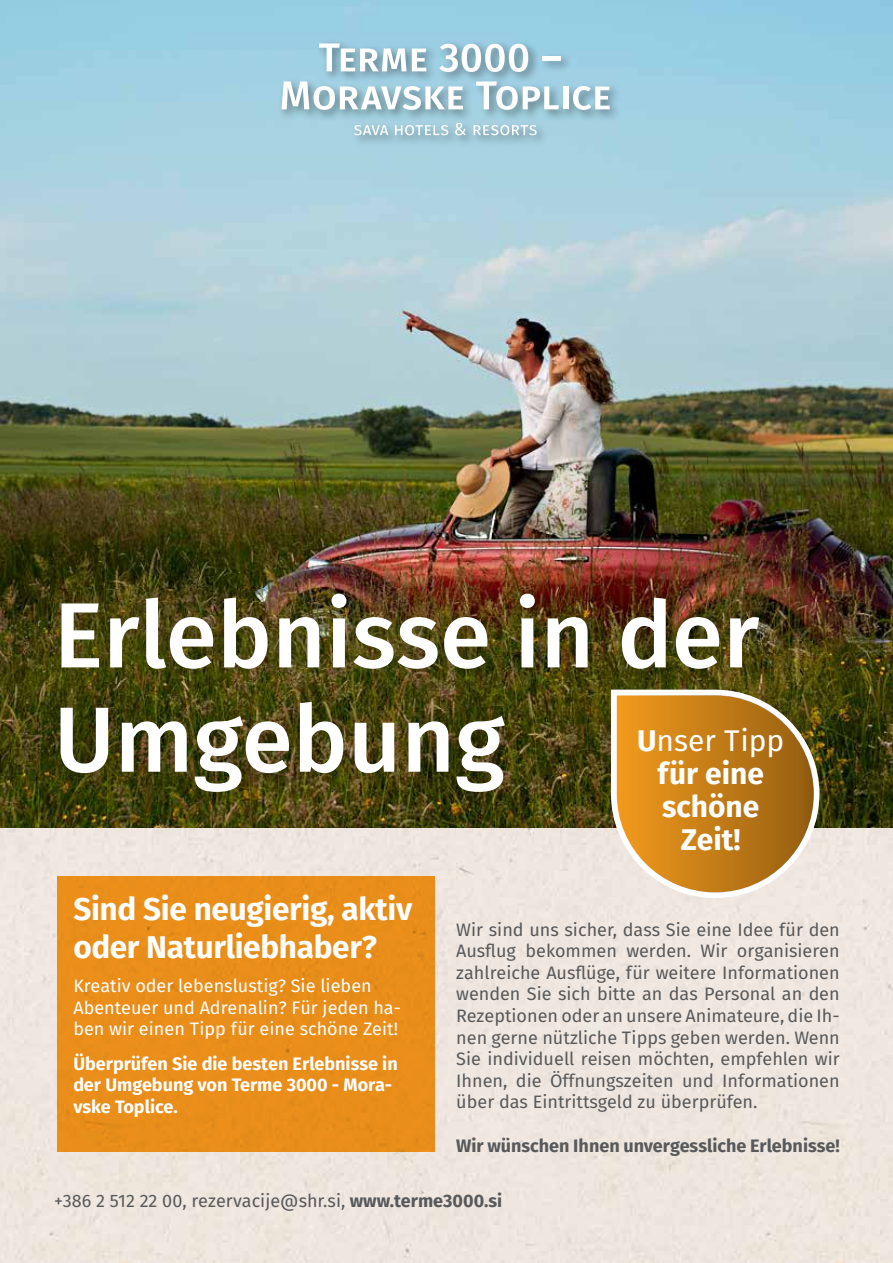
<style>
.page{position:relative;width:893px;height:1263px;background:#fff}
.page>*{position:absolute;margin:0;border:0;box-sizing:border-box;transform-origin:0 0}
.t1{font:500 92.55px/104.2px "Fira Sans";color:#fff}
.t2{font:700 31.5px/37.8px "Fira Sans";letter-spacing:-.01em;color:#fff}
.t3{font:700 29.85px/33.2px "Fira Sans";color:#fff;text-align:center}
.t4{font:18px/21.6px "Fira Sans";color:#58595b;text-align:justify}
.t5{font:18px/21.6px "Fira Sans";color:#fff}
.t6{font:700 18px/21.6px "Fira Sans";color:#fff}
.t7{font:700 18px "Fira Sans";color:#58595b}
.s1{font-weight:400}
.s2{font-weight:700}
</style>
<div class="page">
<div style="left:0;top:827px;width:893px;height:436px;background:#efe6df"></div>
<img style="left:0;top:0;width:893px;height:827px">
<svg style="left:609px;top:688px;width:212px;height:211px;background:#c29653"></svg>
<div style="left:57px;top:876px;width:378px;height:276px;background:#e98e1a"></div>
<div style="left:278px;top:39px;width:343px;height:108px;background:#000;opacity:.41"></div>
<svg style="left:354px;top:125px;width:34px;height:10px"></svg>
<svg style="left:395px;top:125px;width:53px;height:10px"></svg>
<svg style="left:455px;top:123px;width:11px;height:12px"></svg>
<svg style="left:474px;top:125px;width:63px;height:10px"></svg>
<svg style="left:319px;top:43px;width:107px;height:28px"></svg>
<svg style="left:439px;top:44px;width:89px;height:28px"></svg>
<hr style="left:542px;top:57px;width:19px;height:4px;background:#fff">
<svg style="left:281px;top:81px;width:182px;height:29px"></svg>
<svg style="left:476px;top:81px;width:83px;height:29px"></svg>
<div style="left:563px;top:86px;width:5px;height:23px;background:#fff"></div>
<svg style="left:573px;top:86px;width:37px;height:24px"></svg>
<div style="left:42px;top:576px;width:734px;height:234px;background:#000;opacity:.24"></div>
<h1 class="t1" style="left:54px;top:590px;width:707px">Erlebnisse in der<br>Umgebung</h1>
<h3 class="t3" style="left:637px;top:726px;width:149px">U<span class="s1">nser Tipp </span>für eine schöne<br>Zeit!</h3>
<h2 class="t2" style="left:73px;top:892px;width:340px">Sind Sie neugierig, aktiv oder Naturliebhaber?</h2>
<p class="t5" style="left:73px;top:976px;width:329px">Kreativ oder lebenslustig? Sie lieben<br>Abenteuer und Adrenalin? Für jeden ha&shy;ben wir einen Tipp für eine schöne Zeit!</p>
<p class="t6" style="left:73px;top:1054px;width:326px">Überprüfen Sie die besten Erlebnisse in der Umgebung von Terme 3000 - Mora&shy;vske Toplice.</p>
<p class="t4" style="left:456px;top:920px;width:385px">Wir sind uns sicher, dass Sie eine Idee für den Ausflug bekommen werden. Wir organisieren zahlreiche Ausflüge, für weitere Informationen wenden Sie sich bitte an das Personal an den Rezeptionen oder an unsere Animateure, die Ih&shy;nen gerne nützliche Tipps geben werden. Wenn Sie individuell reisen möchten, empfehlen wir Ihnen, die Öffnungszeiten und Informationen über das Eintrittsgeld zu überprüfen.</p>
<p class="t7" style="left:456px;top:1133px;width:385px">Wir wünschen Ihnen unvergessliche Erlebnisse!</p>
<p class="t4" style="left:54px;top:1191px;width:450px">+386 2 512 22 00, rezervacije@shr.si, <span class="s2">www.terme3000.si</span></p>
</div>
